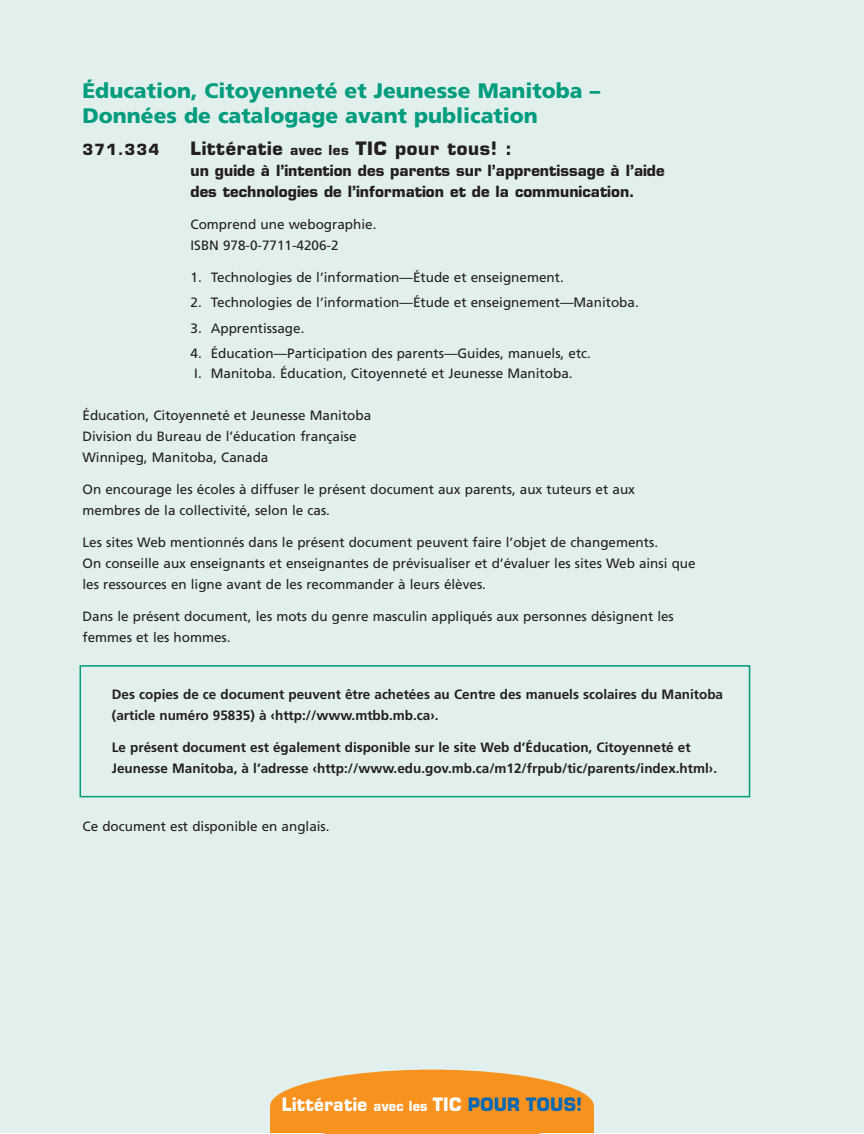
<style>
.page{position:relative;width:864px;height:1134px;background:#fff}
.page>*{position:absolute;margin:0;border:0;box-sizing:border-box;transform-origin:0 0}
.t1{font:900 21px/25.2px "Frutiger";color:#009c7d}
.t2{font:700 18px "Eurostile";letter-spacing:.035em;color:#231f20}
.t3{font:700 18px "Eurostile";letter-spacing:.02em;color:#fff;scale:.95 1}
.t4{font:700 15px/21px "Eurostile";color:#231f20}
.t5{font:13.5px/21px "Frutiger";color:#231f20}
.t6{font:700 13.5px/21px "Frutiger";color:#231f20}
.s1{font-size:13.5px}
.s2{color:#0568b3}
</style>
<div class="page">
<div style="left:0;top:0;width:864px;height:1133px;background:#e1f0ec"></div>
<div style="left:80px;top:665px;width:670px;height:132px;border:2px solid #009c7d"></div>
<svg style="left:270px;top:1070px;width:324px;height:63px;background:#f49d36"></svg>
<h1 class="t1" style="left:82px;top:80px;width:519px">Éducation, Citoyenneté et Jeunesse Manitoba –<br>Données de catalogage avant publication</h1>
<p class="t4" style="left:82px;top:141px;width:78px">371.334</p>
<h2 class="t2" style="left:190px;top:142px;width:323px">Littératie <span class="s1">avec les</span> TIC pour tous! :</h2>
<p class="t4" style="left:190px;top:162px;width:476px">un guide à l’intention des parents sur l’apprentissage à l’aide des technologies de l’information et de la communication.</p>
<p class="t5" style="left:190px;top:215px;width:187px">Comprend une webographie.<br>ISBN 978-0-7711-4206-2</p>
<p class="t5" style="left:190px;top:268px;width:375px">1. Technologies de l’information—Étude et enseignement.</p>
<p class="t5" style="left:190px;top:293px;width:450px">2. Technologies de l’information—Étude et enseignement—Manitoba.</p>
<p class="t5" style="left:190px;top:319px;width:115px">3. Apprentissage.</p>
<p class="t5" style="left:190px;top:345px;width:402px;line-height:19.5px">4. Éducation—Participation des parents—Guides, manuels, etc.<br>I. Manitoba. Éducation, Citoyenneté et Jeunesse Manitoba.</p>
<p class="t5" style="left:83px;top:406px;width:290px">Éducation, Citoyenneté et Jeunesse Manitoba<br>Division du Bureau de l’éducation française<br>Winnipeg, Manitoba, Canada</p>
<p class="t5" style="left:83px;top:480px;width:554px">On encourage les écoles à diffuser le présent document aux parents, aux tuteurs et aux membres de la collectivité, selon le cas.</p>
<p class="t5" style="left:83px;top:533px;width:615px">Les sites Web mentionnés dans le présent document peuvent faire l’objet de changements.<br>On conseille aux enseignants et enseignantes de prévisualiser et d’évaluer les sites Web ainsi que les ressources en ligne avant de les recommander à leurs élèves.</p>
<p class="t5" style="left:83px;top:607px;width:593px">Dans le présent document, les mots du genre masculin appliqués aux personnes désignent les femmes et les hommes.</p>
<p class="t6" style="left:112px;top:685px;width:613px">Des copies de ce document peuvent être achetées au Centre des manuels scolaires du Manitoba (article numéro 95835) à ‹http://www.mtbb.mb.ca›.</p>
<p class="t6" style="left:112px;top:738px;width:607px">Le présent document est également disponible sur le site Web d’Éducation, Citoyenneté et<br>Jeunesse Manitoba, à l’adresse ‹http://www.edu.gov.mb.ca/m12/frpub/tic/parents/index.html›.</p>
<p class="t5" style="left:83px;top:817px;width:249px">Ce document est disponible en anglais.</p>
<h2 class="t3" style="left:282px;top:1097px;width:318px">Littératie <span class="s1">avec les</span> TIC <span class="s2">POUR TOUS!</span></h2>
</div>
